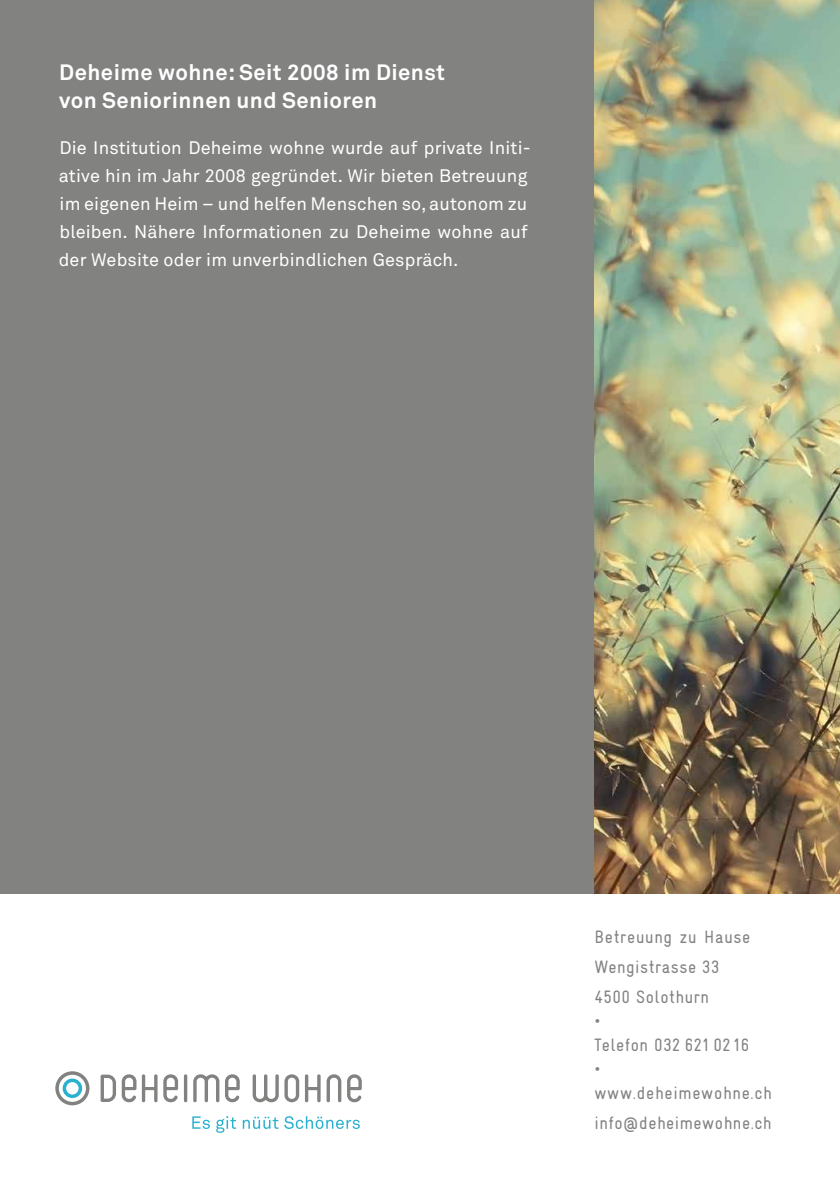
<style>
.page{position:relative;width:840px;height:1191px;background:#fff}
.page>*{position:absolute;margin:0;border:0;box-sizing:border-box;transform-origin:0 0}
.t1{font:700 22px/28px "Akkurat Std";letter-spacing:.02em;color:#fff}
.t2{font:18px/28px "Akkurat Std";letter-spacing:.01em;color:#fff}
.t3{font:18px/24px "Gravur Condensed";letter-spacing:.03em;color:#828281}
</style>
<div class="page">
<div style="left:0;top:0;width:839px;height:893px;background:#828281"></div>
<svg style="left:284px;top:1074px;width:15px;height:28px"></svg>
<svg style="left:100px;top:1074px;width:16px;height:28px"></svg>
<svg style="left:347px;top:1074px;width:14px;height:28px"></svg>
<svg style="left:225px;top:1074px;width:14px;height:28px"></svg>
<svg style="left:163px;top:1074px;width:15px;height:28px"></svg>
<svg style="left:122px;top:1074px;width:14px;height:28px"></svg>
<hr style="left:184px;top:1074px;width:3px;height:28px;background:#828281;border-radius:2px">
<svg style="left:193px;top:1074px;width:26px;height:28px"></svg>
<svg style="left:142px;top:1074px;width:15px;height:28px"></svg>
<svg style="left:305px;top:1074px;width:15px;height:28px"></svg>
<svg style="left:252px;top:1074px;width:26px;height:28px"></svg>
<svg style="left:326px;top:1074px;width:15px;height:28px"></svg>
<svg style="left:55px;top:1071px;width:34px;height:34px"></svg>
<svg style="left:192px;top:1116px;width:18px;height:13px"></svg>
<svg style="left:216px;top:1116px;width:20px;height:16px"></svg>
<svg style="left:242px;top:1116px;width:36px;height:13px"></svg>
<svg style="left:284px;top:1116px;width:75px;height:13px"></svg>
<img style="left:594px;top:0;width:245px;height:893px">
<p class="t1" style="left:59px;top:58px;width:387px">Deheime wohne: Seit 2008 im Dienst von Seniorinnen und Senioren</p>
<p class="t2" style="left:59px;top:134px;width:473px">Die Institution Deheime wohne wurde auf private Initi&shy;ative hin im Jahr 2008 gegründet. Wir bieten Betreuung im eigenen Heim – und helfen Menschen so, autonom zu bleiben. Nähere Informationen zu Deheime wohne auf der Website oder im unverbindlichen Gespräch.</p>
<p class="t3" style="left:594px;top:921px;width:157px;line-height:30px">Betreuung zu Hause<br>Wengistrasse 33<br>4500 Solothurn</p>
<p class="t3" style="left:594px;top:1008px;width:179px">•<br>Telefon 032 621 02 16<br>• www.deheimewohne.ch</p>
<p class="t3" style="left:594px;top:1110px;width:178px">info@deheimewohne.ch</p>
</div>
